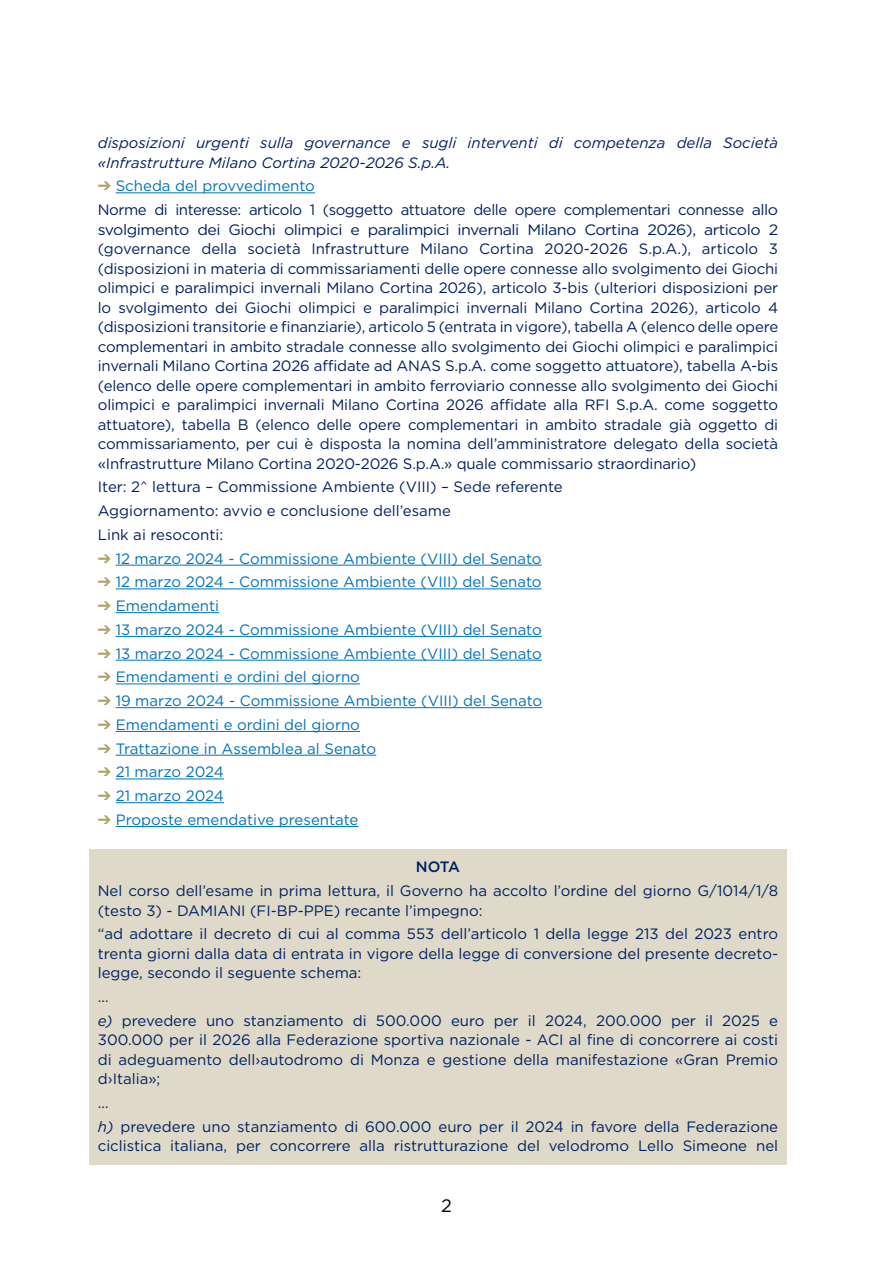
<style>
.page{position:relative;width:893px;height:1263px;background:#fff}
.page>*{position:absolute;margin:0;border:0;box-sizing:border-box;transform-origin:0 0}
.t1{font:18px "Gotham";color:#000}
.t2{font:15px/19.5px "Gotham";color:#002060;text-align:justify;scale:1.06 1}
.t3{font:15px/19.5px "Gotham";color:#002060}
.t4{font:15px "Gotham";color:#0072bc}
.t5{font:italic 15px/19.5px "Gotham";color:#002060}
.t6{font:15px/23.7px "Gotham";letter-spacing:-.03em;color:#002060}
.t7{font:500 15px "Gotham";color:#002060}
.s1{color:#b5a168}
.s2{color:#0072bc}
.s3{font-style:italic}
</style>
<div class="page">
<div style="left:89px;top:849px;width:698px;height:316px;background:#ded9c9"></div>
<hr style="left:116px;top:192px;width:199px;height:1px;background:#0072bc">
<hr style="left:116px;top:565px;width:426px;height:1px;background:#0072bc">
<hr style="left:116px;top:588px;width:426px;height:1px;background:#0072bc">
<hr style="left:116px;top:612px;width:103px;height:1px;background:#0072bc">
<hr style="left:116px;top:636px;width:426px;height:1px;background:#0072bc">
<hr style="left:116px;top:660px;width:426px;height:1px;background:#0072bc">
<hr style="left:116px;top:683px;width:244px;height:1px;background:#0072bc">
<hr style="left:116px;top:707px;width:426px;height:1px;background:#0072bc">
<hr style="left:116px;top:731px;width:244px;height:1px;background:#0072bc">
<hr style="left:116px;top:755px;width:260px;height:1px;background:#0072bc">
<hr style="left:116px;top:778px;width:108px;height:1px;background:#0072bc">
<hr style="left:116px;top:802px;width:108px;height:1px;background:#0072bc">
<hr style="left:116px;top:826px;width:242px;height:1px;background:#0072bc">
<p class="t5" style="left:98px;top:133px;width:682px">disposizioni urgenti sulla governance e sugli interventi di competenza della Società «Infrastrutture Milano Cortina 2020-2026 S.p.A.</p>
<p class="t6" style="left:98px;top:174px;width:682px"><span class="s1">➔</span> <span class="s2">Scheda del provvedimento<br></span>Norme di interesse: articolo 1 (soggetto attuatore delle opere complementari connesse allo</p>
<p class="t2" style="left:98px;top:219px;width:643px">svolgimento dei Giochi olimpici e paralimpici invernali Milano Cortina 2026), articolo 2 (governance della società Infrastrutture Milano Cortina 2020-2026 S.p.A.), articolo 3 (disposizioni in materia di commissariamenti delle opere connesse allo svolgimento dei Giochi olimpici e paralimpici invernali Milano Cortina 2026), articolo 3-bis (ulteriori disposizioni per lo svolgimento dei Giochi olimpici e paralimpici invernali Milano Cortina 2026), articolo 4 (disposizioni transitorie e finanziarie), articolo 5 (entrata in vigore), tabella A (elenco delle opere complementari in ambito stradale connesse allo svolgimento dei Giochi olimpici e paralimpici invernali Milano Cortina 2026 affidate ad ANAS S.p.A. come soggetto attuatore), tabella A-bis (elenco delle opere complementari in ambito ferroviario connesse allo svolgimento dei Giochi olimpici e paralimpici invernali Milano Cortina 2026 affidate alla RFI S.p.A. come soggetto attuatore), tabella B (elenco delle opere complementari in ambito stradale già oggetto di commissariamento, per cui è disposta la nomina dell’amministratore delegato della società «Infrastrutture Milano Cortina 2020-2026 S.p.A.» quale commissario straordinario)</p>
<p class="t3" style="left:98px;top:475px;width:466px;line-height:23.7px">Iter: 2^ lettura – Commissione Ambiente (VIII) – Sede referente<br>Aggiornamento: avvio e conclusione dell’esame<br>Link ai resoconti:</p>
<p class="t4" style="left:98px;top:549px;width:445px"><span class="s1">➔</span> 12 marzo 2024 - Commissione Ambiente (VIII) del Senato</p>
<p class="t4" style="left:98px;top:572px;width:445px"><span class="s1">➔</span> 12 marzo 2024 - Commissione Ambiente (VIII) del Senato</p>
<p class="t4" style="left:98px;top:596px;width:123px"><span class="s1">➔</span> Emendamenti</p>
<p class="t4" style="left:98px;top:620px;width:445px"><span class="s1">➔</span> 13 marzo 2024 - Commissione Ambiente (VIII) del Senato</p>
<p class="t4" style="left:98px;top:644px;width:445px"><span class="s1">➔</span> 13 marzo 2024 - Commissione Ambiente (VIII) del Senato</p>
<p class="t4" style="left:98px;top:667px;width:264px"><span class="s1">➔</span> Emendamenti e ordini del giorno</p>
<p class="t4" style="left:98px;top:691px;width:446px"><span class="s1">➔</span> 19 marzo 2024 - Commissione Ambiente (VIII) del Senato</p>
<p class="t4" style="left:98px;top:715px;width:264px"><span class="s1">➔</span> Emendamenti e ordini del giorno</p>
<p class="t4" style="left:98px;top:739px;width:280px"><span class="s1">➔</span> Trattazione in Assemblea al Senato</p>
<p class="t4" style="left:98px;top:762px;width:128px"><span class="s1">➔</span> 21 marzo 2024</p>
<p class="t4" style="left:98px;top:786px;width:128px"><span class="s1">➔</span> 21 marzo 2024</p>
<p class="t4" style="left:98px;top:810px;width:262px"><span class="s1">➔</span> Proposte emendative presentate</p>
<p class="t7" style="left:416px;top:857px;width:46px">NOTA</p>
<p class="t3" style="left:98px;top:881px;width:682px">Nel corso dell’esame in prima lettura, il Governo ha accolto l’ordine del giorno G/1014/1/8 (testo 3) - DAMIANI (FI-BP-PPE) recante l’impegno:</p>
<p class="t3" style="left:98px;top:924px;width:682px;text-align:justify">“ad adottare il decreto di cui al comma 553 dell’articolo 1 della legge 213 del 2023 entro trenta giorni dalla data di entrata in vigore della legge di conversione del presente decreto&shy;legge, secondo il seguente schema:</p>
<p class="t3" style="left:98px;top:985px;width:682px;line-height:23.7px">…<br><span class="s3">e)</span> prevedere uno stanziamento di 500.000 euro per il 2024, 200.000 per il 2025 e</p>
<p class="t3" style="left:98px;top:1030px;width:682px;text-align:justify">300.000 per il 2026 alla Federazione sportiva nazionale - ACI al fine di concorrere ai costi di adeguamento dell›autodromo di Monza e gestione della manifestazione «Gran Premio d›Italia»;</p>
<p class="t3" style="left:98px;top:1090px;width:682px;line-height:23.7px">…<br><span class="s3">h)</span> prevedere uno stanziamento di 600.000 euro per il 2024 in favore della Federazione</p>
<p class="t3" style="left:98px;top:1136px;width:682px">ciclistica italiana, per concorrere alla ristrutturazione del velodromo Lello Simeone nel</p>
<p class="t1" style="left:441px;top:1194px;width:12px">2</p>
</div>
